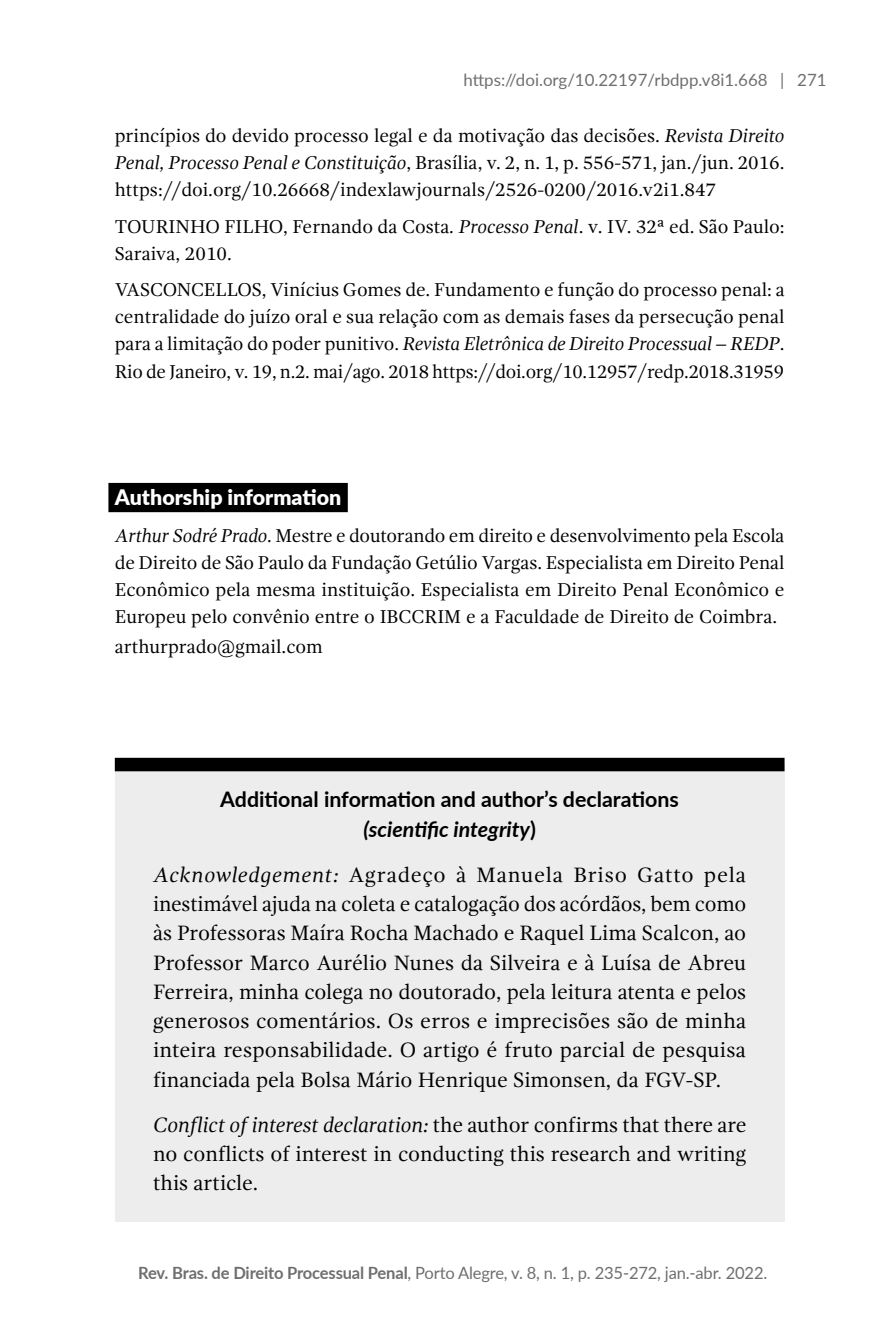
<style>
.page{position:relative;width:893px;height:1340px;background:#fff}
.page>*{position:absolute;margin:0;border:0;box-sizing:border-box;transform-origin:0 0}
.t1{font:21.38px/29.2px "Gandhi Serif";color:#000;text-align:justify}
.t2{font:700 21.38px/29.2px "Lato";color:#000;text-align:center}
.t3{font:900 21.38px "Lato";color:#fff}
.t4{font:19.12px/27px "Gandhi Serif";color:#000;text-align:justify}
.t5{font:16.88px "Lato";letter-spacing:-.01em;color:#706f6f}
.s1{font-style:italic}
.s2{font-weight:700}
</style>
<div class="page">
<div style="left:108px;top:483px;width:240px;height:29px;background:#000"></div>
<div style="left:115px;top:764px;width:669px;height:458px;background:#ededed"></div>
<div style="left:115px;top:757px;width:669px;height:14px;background:#000"></div>
<p class="t5" style="left:463px;top:67px;width:323px">https://doi.org/10.22197/rbdpp.v8i1.668 |</p>
<p class="t4" style="left:115px;top:122px;width:671px">princípios do devido processo legal e da motivação das decisões. <span class="s1">Revista Direito Penal, Processo Penal e Constituição</span>, Brasília, v. 2, n. 1, p. 556-571, jan./jun. 2016. https://doi.org/10.26668/indexlawjournals/2526-0200/2016.v2i1.847</p>
<p class="t4" style="left:115px;top:213px;width:671px">TOURINHO FILHO, Fernando da Costa<span class="s1">. Processo Penal</span>. v. IV. 32ª ed. São Paulo:<br>Saraiva, 2010.</p>
<p class="t4" style="left:115px;top:276px;width:671px">VASCONCELLOS, Vinícius Gomes de. Fundamento e função do processo penal: a centralidade do juízo oral e sua relação com as demais fases da persecução penal para a limitação do poder punitivo. <span class="s1">Revista Eletrônica de Direito Processual – REDP</span>.<br>Rio de Janeiro, v. 19, n.2. mai/ago. 2018 https://doi.org/10.12957/redp.2018.31959</p>
<p class="t5" style="left:797px;top:67px;width:31px">271</p>
<p class="t3" style="left:115px;top:481px;width:228px">Authorship information</p>
<p class="t4" style="left:115px;top:522px;width:671px"><span class="s1">Arthur Sodré Prado.</span> Mestre e doutorando em direito e desenvolvimento pela Escola de Direito de São Paulo da Fundação Getúlio Vargas. Especialista em Direito Penal Econômico pela mesma instituição. Especialista em Direito Penal Econômico e Europeu pelo convênio entre o IBCCRIM e a Faculdade de Direito de Coimbra.</p>
<p class="t4" style="left:115px;top:633px;width:210px">arthurprado@gmail.com</p>
<p class="t2" style="left:220px;top:784px;width:460px">Additional information and author’s declarations <span class="s1">(scientific integrity</span>)</p>
<p class="t1" style="left:153px;top:860px;width:595px"><span class="s1">Acknowledgement:</span> Agradeço à Manuela Briso Gatto pela inestimável ajuda na coleta e catalogação dos acórdãos, bem como às Professoras Maíra Rocha Machado e Raquel Lima Scalcon, ao Professor Marco Aurélio Nunes da Silveira e à Luísa de Abreu Ferreira, minha colega no doutorado, pela leitura atenta e pelos generosos comentários. Os erros e imprecisões são de minha inteira responsabilidade. O artigo é fruto parcial de pesquisa financiada pela Bolsa Mário Henrique Simonsen, da FGV-SP.</p>
<p class="t1" style="left:153px;top:1110px;width:595px"><span class="s1">Conflict of interest declaration:</span> the author confirms that there are no conflicts of interest in conducting this research and writing this article.</p>
<p class="t5" style="left:138px;top:1260px;width:631px"><span class="s2">Rev. Bras. de Direito Processual Penal</span>, Porto Alegre, v. 8, n. 1, p. 235-272, jan.-abr. 2022.</p>
</div>
